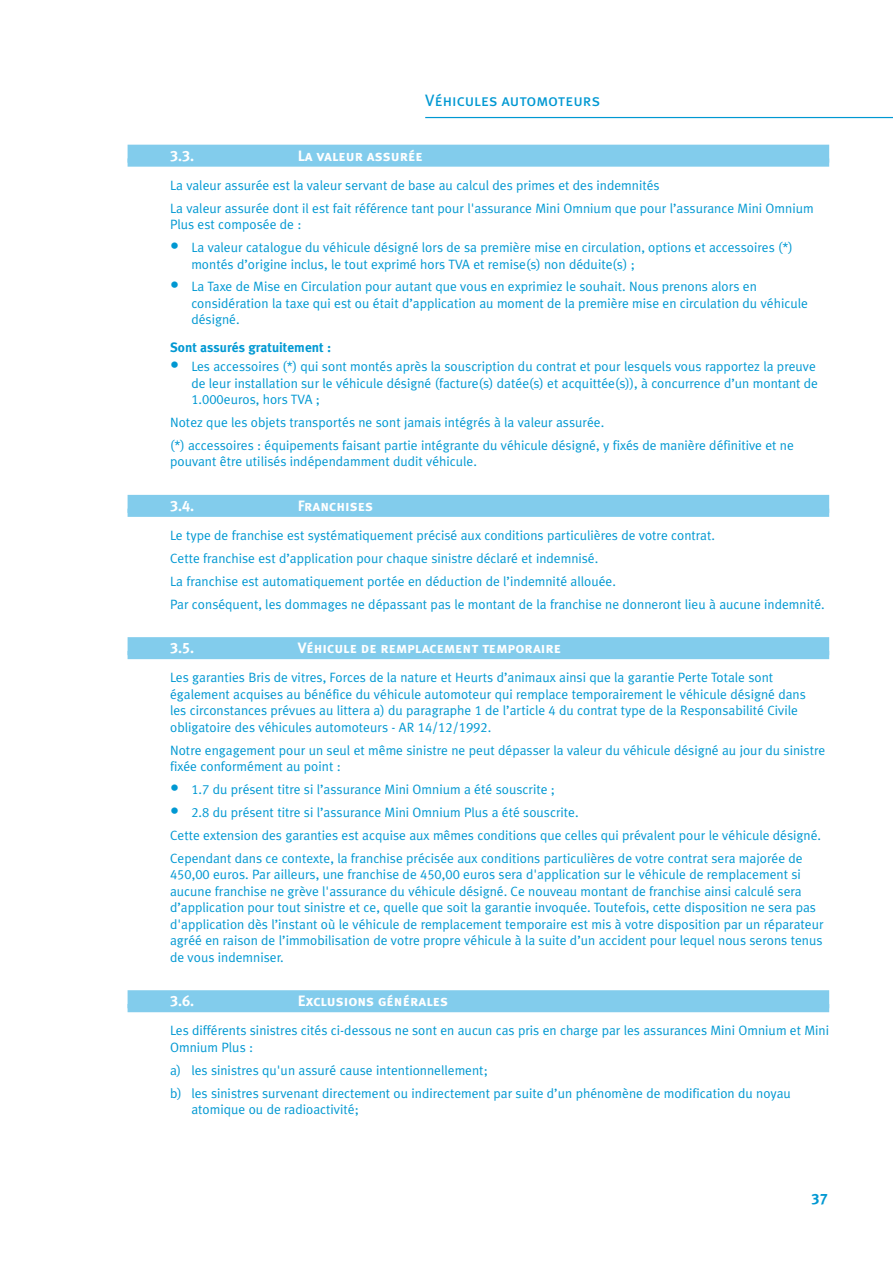
<style>
.page{position:relative;width:893px;height:1263px;background:#fff}
.page>*{position:absolute;margin:0;border:0;box-sizing:border-box;transform-origin:0 0}
.t1{font:16.5px "Meta Ethias Book Caps";color:#0098d2}
.t2{font:15px "Meta Ethias Bold Caps";color:#fff}
.t3{font:15px "Meta Ethias Bold Caps";color:#0098d2}
.t4{font:13.5px/16.5px "Meta Ethias Normal";color:#0098d2}
.t5{font:700 13.5px "Meta Ethias";color:#0098d2}
.s1{font-size:18px}
</style>
<div class="page">
<hr style="left:425px;top:117px;width:468px;height:1px;background:#0098d2">
<div style="left:128px;top:145px;width:701px;height:18px;background:#82ccec"></div>
<div style="left:128px;top:158px;width:701px;height:9px;background:#82ccec"></div>
<div style="left:128px;top:495px;width:701px;height:18px;background:#82ccec"></div>
<div style="left:128px;top:509px;width:701px;height:8px;background:#82ccec"></div>
<div style="left:128px;top:637px;width:701px;height:18px;background:#82ccec"></div>
<div style="left:128px;top:651px;width:701px;height:8px;background:#82ccec"></div>
<div style="left:128px;top:990px;width:701px;height:18px;background:#82ccec"></div>
<div style="left:128px;top:1004px;width:701px;height:8px;background:#82ccec"></div>
<p class="t1" style="left:425px;top:91px;width:176px">Véhicules automoteurs</p>
<p class="t2" style="left:170px;top:147px;width:26px">3.3.</p>
<p class="t2" style="left:298px;top:147px;width:127px">La valeur assurée</p>
<p class="t4" style="left:170px;top:173px;width:645px;line-height:23px">La valeur assurée est la valeur servant de base au calcul des primes et des indemnités<br>La valeur assurée dont il est fait référence tant pour l'assurance Mini Omnium que pour l’assurance Mini Omnium</p>
<p class="t4" style="left:170px;top:216px;width:133px">Plus est composée de :</p>
<p class="t4" style="left:191px;top:239px;width:603px;text-indent:-21px"><span class="s1">•</span> La valeur catalogue du véhicule désigné lors de sa première mise en circulation, options et accessoires (*) montés d’origine inclus, le tout exprimé hors TVA et remise(s) non déduite(s) ;</p>
<p class="t4" style="left:191px;top:278px;width:618px;text-indent:-21px"><span class="s1">•</span> La Taxe de Mise en Circulation pour autant que vous en exprimiez le souhait. Nous prenons alors en considération la taxe qui est ou était d’application au moment de la première mise en circulation du véhicule désigné.</p>
<p class="t5" style="left:170px;top:340px;width:163px">Sont assurés gratuitement :</p>
<p class="t4" style="left:191px;top:358px;width:628px;text-indent:-21px"><span class="s1">•</span> Les accessoires (*) qui sont montés après la souscription du contrat et pour lesquels vous rapportez la preuve de leur installation sur le véhicule désigné (facture(s) datée(s) et acquittée(s)), à concurrence d’un montant de<br>1.000euros, hors TVA ;</p>
<p class="t4" style="left:170px;top:411px;width:625px;line-height:23px">Notez que les objets transportés ne sont jamais intégrés à la valeur assurée.<br>(*) accessoires : équipements faisant partie intégrante du véhicule désigné, y fixés de manière définitive et ne</p>
<p class="t4" style="left:170px;top:453px;width:308px">pouvant être utilisés indépendamment dudit véhicule.</p>
<p class="t2" style="left:170px;top:497px;width:26px">3.4.</p>
<p class="t2" style="left:298px;top:497px;width:77px">Franchises</p>
<p class="t4" style="left:170px;top:524px;width:656px;line-height:23px">Le type de franchise est systématiquement précisé aux conditions particulières de votre contrat.<br>Cette franchise est d’application pour chaque sinistre déclaré et indemnisé.<br>La franchise est automatiquement portée en déduction de l’indemnité allouée.<br>Par conséquent, les dommages ne dépassant pas le montant de la franchise ne donneront lieu à aucune indemnité.</p>
<p class="t2" style="left:170px;top:639px;width:26px">3.5.</p>
<p class="t2" style="left:298px;top:639px;width:265px">Véhicule de remplacement temporaire</p>
<p class="t4" style="left:170px;top:669px;width:637px">Les garanties Bris de vitres, Forces de la nature et Heurts d’animaux ainsi que la garantie Perte Totale sont également acquises au bénéfice du véhicule automoteur qui remplace temporairement le véhicule désigné dans les circonstances prévues au littera a) du paragraphe 1 de l’article 4 du contrat type de la Responsabilité Civile obligatoire des véhicules automoteurs - AR 14/12/1992.</p>
<p class="t4" style="left:170px;top:741px;width:657px">Notre engagement pour un seul et même sinistre ne peut dépasser la valeur du véhicule désigné au jour du sinistre fixée conformément au point :</p>
<p class="t4" style="left:170px;top:781px;width:386px"><span class="s1">•</span> 1.7 du présent titre si l’assurance Mini Omnium a été souscrite ;</p>
<p class="t4" style="left:170px;top:801px;width:653px;line-height:23px"><span class="s1">•</span> 2.8 du présent titre si l’assurance Mini Omnium Plus a été souscrite.<br>Cette extension des garanties est acquise aux mêmes conditions que celles qui prévalent pour le véhicule désigné.<br>Cependant dans ce contexte, la franchise précisée aux conditions particulières de votre contrat sera majorée de</p>
<p class="t4" style="left:170px;top:866px;width:655px">450,00 euros. Par ailleurs, une franchise de 450,00 euros sera d'application sur le véhicule de remplacement si aucune franchise ne grève l'assurance du véhicule désigné. Ce nouveau montant de franchise ainsi calculé sera d’application pour tout sinistre et ce, quelle que soit la garantie invoquée. Toutefois, cette disposition ne sera pas d'application dès l’instant où le véhicule de remplacement temporaire est mis à votre disposition par un réparateur agréé en raison de l’immobilisation de votre propre véhicule à la suite d’un accident pour lequel nous serons tenus de vous indemniser.</p>
<p class="t2" style="left:170px;top:992px;width:26px">3.6.</p>
<p class="t2" style="left:298px;top:992px;width:152px">Exclusions générales</p>
<p class="t4" style="left:170px;top:1022px;width:661px">Les différents sinistres cités ci-dessous ne sont en aucun cas pris en charge par les assurances Mini Omnium et Mini<br>Omnium Plus :</p>
<p class="t4" style="left:170px;top:1058px;width:622px;line-height:23px">a) les sinistres qu'un assuré cause intentionnellement;<br>b) les sinistres survenant directement ou indirectement par suite d’un phénomène de modification du noyau</p>
<p class="t4" style="left:191px;top:1101px;width:169px">atomique ou de radioactivité;</p>
<p class="t3" style="left:812px;top:1190px;width:18px">37</p>
</div>
